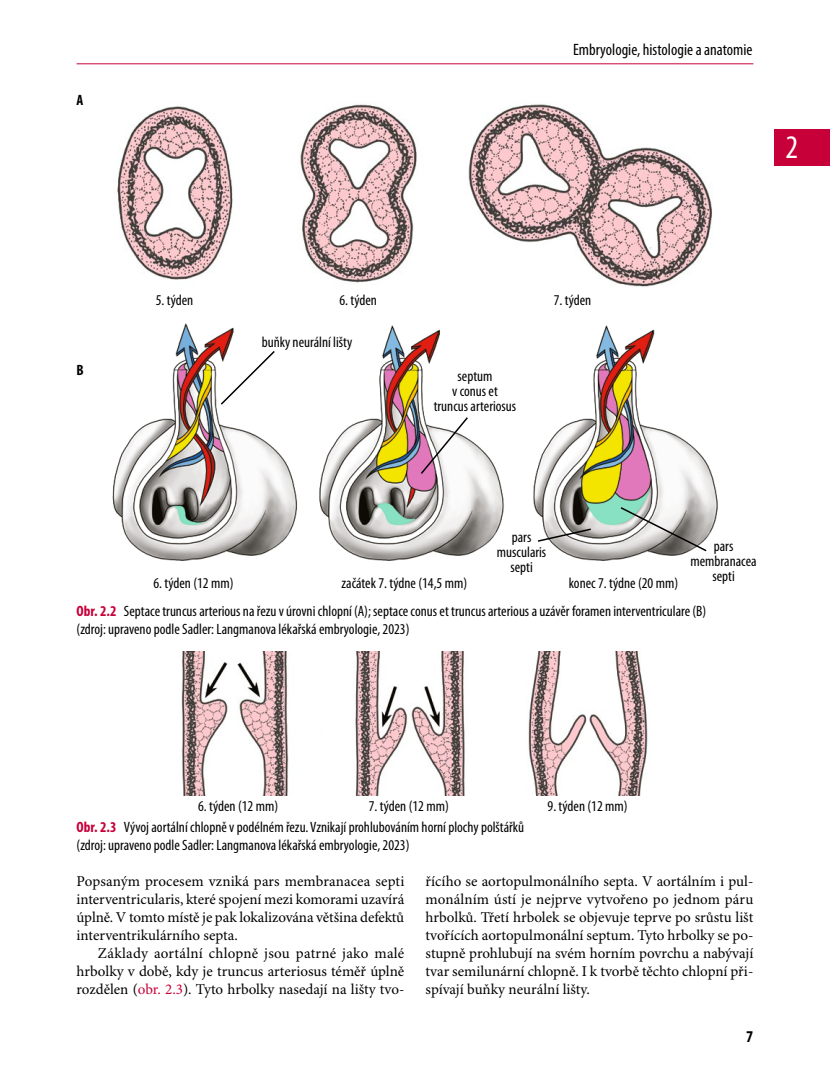
<style>
.page{position:relative;width:830px;height:1072px;background:#fff}
.page>*{position:absolute;margin:0;border:0;box-sizing:border-box;transform-origin:0 0}
.t1{font:condensed 33px "Myriad Pro";color:#fff}
.t2{font:condensed 16.5px "Myriad Pro";color:#000}
.t3{font:700 condensed 16.5px "Myriad Pro";color:#000}
.Normalni{font:15px/18px "Minion Pro";letter-spacing:-.005em;color:#000;text-align:justify}
.OBR_v_obrazku{font:condensed 15px "Myriad Pro";color:#000}
.OBR_popisek{font:condensed 15px "Myriad Pro";color:#000}
.Obr_legenda{font:condensed 15px "Myriad Pro";color:#000}
.OBR_v_obrazku-2{font:700 condensed 15px "Myriad Pro";color:#000}
.s1{font-weight:700;color:#c80039}
.s2{color:#c80039}
</style>
<div class="page">
<hr style="left:77px;top:63px;width:676px;height:1px;background:#c80039">
<div style="left:774px;top:130px;width:55px;height:36px;background:#c80039"></div>
<img style="left:117px;top:104px;width:595px;height:183px">
<img style="left:181px;top:652px;width:467px;height:144px">
<img style="left:112px;top:323px;width:606px;height:238px">
<svg style="left:618px;top:506px;width:89px;height:46px"></svg>
<svg style="left:536px;top:527px;width:56px;height:16px"></svg>
<svg style="left:419px;top:415px;width:50px;height:60px"></svg>
<svg style="left:219px;top:349px;width:57px;height:57px"></svg>
<p class="OBR_v_obrazku-2" style="left:77px;top:90px;width:8px">A</p>
<p class="t2" style="left:573px;top:39px;width:181px">Embryologie, histologie a anatomie</p>
<h1 class="t1" style="left:785px;top:128px;width:14px">2</h1>
<p class="OBR_v_obrazku" style="left:156px;top:291px;width:39px">5. týden</p>
<p class="OBR_v_obrazku" style="left:339px;top:291px;width:39px">6. týden</p>
<p class="OBR_v_obrazku" style="left:553px;top:291px;width:39px">7. týden</p>
<p class="OBR_v_obrazku-2" style="left:77px;top:360px;width:9px">B</p>
<p class="OBR_v_obrazku" style="left:261px;top:333px;width:92px">buňky neurální lišty</p>
<p class="OBR_v_obrazku" style="left:457px;top:367px;width:36px">septum</p>
<p class="OBR_v_obrazku" style="left:452px;top:382px;width:47px">v conus et</p>
<p class="OBR_v_obrazku" style="left:433px;top:397px;width:84px">truncus arteriosus</p>
<p class="OBR_v_obrazku" style="left:153px;top:574px;width:81px">6. týden (12 mm)</p>
<p class="OBR_v_obrazku" style="left:511px;top:528px;width:21px">pars</p>
<p class="OBR_v_obrazku" style="left:496px;top:543px;width:51px">muscularis</p>
<p class="OBR_v_obrazku" style="left:510px;top:558px;width:24px">septi</p>
<p class="OBR_v_obrazku" style="left:341px;top:574px;width:127px">začátek 7. týdne (14,5 mm)</p>
<p class="OBR_v_obrazku" style="left:568px;top:574px;width:111px">konec 7. týdne (20 mm)</p>
<p class="OBR_v_obrazku" style="left:713px;top:537px;width:21px">pars</p>
<p class="OBR_v_obrazku" style="left:690px;top:552px;width:67px">membranacea</p>
<p class="OBR_v_obrazku" style="left:712px;top:567px;width:24px">septi</p>
<p class="OBR_popisek" style="left:77px;top:602px;width:631px"><span class="s1">Obr. 2.2</span> Septace truncus arterious na řezu v úrovni chlopní (A); septace conus et truncus arterious a uzávěr foramen interventriculare (B)</p>
<p class="Obr_legenda" style="left:77px;top:620px;width:334px">(zdroj: upraveno podle Sadler: Langmanova lékařská embryologie, 2023)</p>
<p class="OBR_v_obrazku" style="left:198px;top:797px;width:81px">6. týden (12 mm)</p>
<p class="OBR_v_obrazku" style="left:368px;top:797px;width:81px">7. týden (12 mm)</p>
<p class="OBR_v_obrazku" style="left:547px;top:797px;width:81px">9. týden (12 mm)</p>
<p class="OBR_popisek" style="left:77px;top:818px;width:449px"><span class="s1">Obr. 2.3</span> Vývoj aortální chlopně v podélném řezu. Vznikají prohlubováním horní plochy polštářků</p>
<p class="Obr_legenda" style="left:77px;top:836px;width:334px">(zdroj: upraveno podle Sadler: Langmanova lékařská embryologie, 2023)</p>
<p class="Normalni" style="left:77px;top:872px;width:329px">Popsaným procesem vzniká pars membranacea septi interventricularis, které spojení mezi komorami uzavírá úplně. V tomto místě je pak lokalizována většina defektů interventrikulárního septa.</p>
<p class="Normalni" style="left:77px;top:944px;width:329px;text-indent:21px">Základy aortální chlopně jsou patrné jako malé hrbolky v době, kdy je truncus arteriosus téměř úplně rozdělen (<span class="s2">obr. 2.3</span>). Tyto hrbolky nasedají na lišty tvo-</p>
<p class="Normalni" style="left:425px;top:872px;width:329px">řícího se aortopulmonálního septa. V aortálním i pul&shy;monálním ústí je nejprve vytvořeno po jednom páru hrbolků. Třetí hrbolek se objevuje teprve po srůstu lišt tvořících aortopulmonální septum. Tyto hrbolky se po&shy;stupně prohlubují na svém horním povrchu a nabývají tvar semilunární chlopně. I k tvorbě těchto chlopní při&shy;spívají buňky neurální lišty.</p>
<p class="t3" style="left:746px;top:1026px;width:9px">7</p>
</div>
